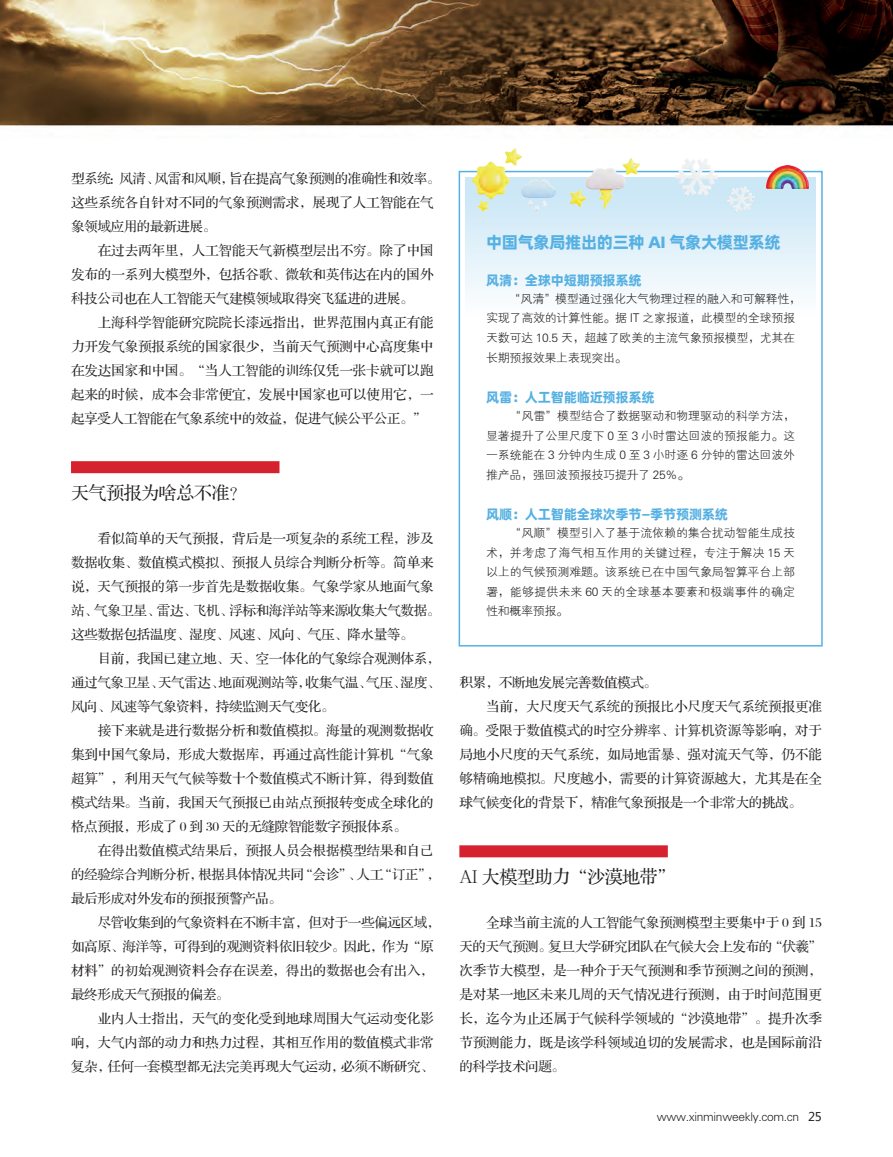
<style>
.page{position:relative;width:893px;height:1157px;background:#fff}
.page>*{position:absolute;margin:0;border:0;box-sizing:border-box;transform-origin:0 0}
.t1{font:18px "FZS3 K GBK1 0";letter-spacing:-.025em;color:#231f20}
.t2{font:16.5px "Alibaba Pu Hui Ti 2 105 Heavy";letter-spacing:-.025em;color:#56b1e3}
.t3{font:13.5px/24px "FZS3 JW GB1 0";letter-spacing:-.005em;color:#231f20;text-align:justify}
.t4{font:13.5px "FZS3 JW GB1 0";letter-spacing:-.025em;color:#231f20}
.t5{font:13.5px "Alibaba Pu Hui Ti 2 105 Heavy";letter-spacing:-.025em;color:#56b1e3}
.t6{font:12px/19.5px "FZXH1 JW GB1 0";letter-spacing:-.025em;color:#231f20;text-align:justify}
.s1{font-family:"Microsoft Ya Hei"}
</style>
<div class="page">
<img style="left:0;top:0;width:893px;height:129px">
<svg style="left:465px;top:177px;width:351px;height:117px"></svg>
<div style="left:459px;top:845px;width:209px;height:12px;background:#d6212e"></div>
<div style="left:71px;top:461px;width:208px;height:12px;background:#d6212e"></div>
<div style="left:459px;top:171px;width:364px;height:475px;border:2px solid #56b1e3"></div>
<img style="left:767px;top:166px;width:42px;height:22px">
<img style="left:473px;top:149px;width:49px;height:63px">
<img style="left:521px;top:179px;width:34px;height:32px">
<img style="left:571px;top:158px;width:68px;height:50px">
<img style="left:675px;top:158px;width:42px;height:38px">
<img style="left:728px;top:186px;width:26px;height:26px">
<p class="t4" style="left:71px;top:171px;width:371px">型系统：风清、风雷和风顺，旨在提高气象预测的准确性和效率。</p>
<p class="t3" style="left:71px;top:191px;width:364px">这些系统各自针对不同的气象预测需求，展现了人工智能在气</p>
<p class="t4" style="left:71px;top:219px;width:147px">象领域应用的最新进展。</p>
<p class="t3" style="left:98px;top:239px;width:337px">在过去两年里，人工智能天气新模型层出不穷。除了中国</p>
<p class="t3" style="left:71px;top:263px;width:364px">发布的一系列大模型外，包括谷歌、微软和英伟达在内的国外</p>
<p class="t4" style="left:71px;top:291px;width:344px">科技公司也在人工智能天气建模领域取得突飞猛进的进展。</p>
<p class="t3" style="left:98px;top:311px;width:337px">上海科学智能研究院院长漆远指出，世界范围内真正有能</p>
<p class="t3" style="left:71px;top:335px;width:364px">力开发气象预报系统的国家很少，当前天气预测中心高度集中</p>
<p class="t3" style="left:71px;top:359px;width:364px">在发达国家和中国。“当人工智能的训练仅凭一张卡就可以跑</p>
<p class="t3" style="left:71px;top:383px;width:364px">起来的时候，成本会非常便宜，发展中国家也可以使用它，一</p>
<p class="t4" style="left:71px;top:411px;width:357px">起享受人工智能在气象系统中的效益，促进气候公平公正。”</p>
<p class="t1" style="left:71px;top:483px;width:177px">天气预报为啥总不准？</p>
<p class="t3" style="left:98px;top:527px;width:337px">看似简单的天气预报，背后是一项复杂的系统工程，涉及</p>
<p class="t3" style="left:71px;top:551px;width:364px">数据收集、数值模式模拟、预报人员综合判断分析等。简单来</p>
<p class="t3" style="left:71px;top:575px;width:364px">说，天气预报的第一步首先是数据收集。气象学家从地面气象</p>
<p class="t4" style="left:71px;top:603px;width:371px">站、气象卫星、雷达、飞机、浮标和海洋站等来源收集大气数据。</p>
<p class="t4" style="left:71px;top:627px;width:344px">这些数据包括温度、湿度、风速、风向、气压、降水量等。</p>
<p class="t4" style="left:98px;top:651px;width:344px">目前，我国已建立地、天、空一体化的气象综合观测体系，</p>
<p class="t4" style="left:71px;top:675px;width:371px">通过气象卫星、天气雷达、地面观测站等，收集气温、气压、湿度、</p>
<p class="t4" style="left:71px;top:699px;width:265px">风向、风速等气象资料，持续监测天气变化。</p>
<p class="t3" style="left:98px;top:719px;width:337px">接下来就是进行数据分析和数值模拟。海量的观测数据收</p>
<p class="t3" style="left:71px;top:743px;width:364px">集到中国气象局，形成大数据库，再通过高性能计算机“气象</p>
<p class="t3" style="left:71px;top:767px;width:364px">超算”，利用天气气候等数十个数值模式不断计算，得到数值</p>
<p class="t3" style="left:71px;top:791px;width:364px">模式结果。当前，我国天气预报已由站点预报转变成全球化的</p>
<p class="t4" style="left:71px;top:819px;width:337px">格点预报，形成了 0 到 30 天的无缝隙智能数字预报体系。</p>
<p class="t3" style="left:98px;top:839px;width:337px">在得出数值模式结果后，预报人员会根据模型结果和自己</p>
<p class="t4" style="left:71px;top:867px;width:371px">的经验综合判断分析，根据具体情况共同“会诊”、人工“订正”，</p>
<p class="t4" style="left:71px;top:891px;width:212px">最后形成对外发布的预报预警产品。</p>
<p class="t4" style="left:98px;top:915px;width:344px">尽管收集到的气象资料在不断丰富，但对于一些偏远区域，</p>
<p class="t4" style="left:71px;top:939px;width:364px">如高原、海洋等，可得到的观测资料依旧较少。因此，作为“原</p>
<p class="t3" style="left:71px;top:959px;width:364px">材料”的初始观测资料会存在误差，得出的数据也会有出入，</p>
<p class="t4" style="left:71px;top:987px;width:160px">最终形成天气预报的偏差。</p>
<p class="t3" style="left:98px;top:1007px;width:337px">业内人士指出，天气的变化受到地球周围大气运动变化影</p>
<p class="t3" style="left:71px;top:1031px;width:364px">响，大气内部的动力和热力过程，其相互作用的数值模式非常</p>
<p class="t4" style="left:71px;top:1059px;width:364px">复杂，任何一套模型都无法完美再现大气运动，必须不断研究、</p>
<p class="t2" style="left:486px;top:229px;width:296px">中国气象局推出的三种 AI 气象大模型系统</p>
<p class="t5" style="left:486px;top:269px;width:157px">风清：全球中短期预报系统</p>
<p class="t6" style="left:486px;top:289px;width:317px;text-align:left">　　“风清”模型通过强化大气物理过程的融入和可解释性，实现了高效的计算性能。据 IT 之家报道，此模型的全球预报天数可达 10.5 天，超越了欧美的主流气象预报模型，尤其在长期预报效果上表现突出。</p>
<p class="t5" style="left:486px;top:386px;width:170px">风雷：人工智能临近预报系统</p>
<p class="t6" style="left:486px;top:406px;width:311px">　　“风雷”模型结合了数据驱动和物理驱动的科学方法，显著提升了公里尺度下 0 至 3 小时雷达回波的预报能力。这一系统能在 3 分钟内生成 0 至 3 小时逐 6 分钟的雷达回波外推产品，强回波预报技巧提升了 25%。</p>
<p class="t5" style="left:486px;top:503px;width:244px">风顺：人工智能全球次季节—季节预测系统</p>
<p class="t6" style="left:486px;top:523px;width:311px">　　“风顺”模型引入了基于流依赖的集合扰动智能生成技术，并考虑了海气相互作用的关键过程，专注于解决 15 天以上的气候预测难题。该系统已在中国气象局智算平台上部署，能够提供未来 60 天的全球基本要素和极端事件的确定性和概率预报。</p>
<p class="t4" style="left:459px;top:675px;width:199px">积累，不断地发展完善数值模式。</p>
<p class="t3" style="left:486px;top:695px;width:337px">当前，大尺度天气系统的预报比小尺度天气系统预报更准</p>
<p class="t3" style="left:459px;top:719px;width:364px">确。受限于数值模式的时空分辨率、计算机资源等影响，对于</p>
<p class="t3" style="left:459px;top:743px;width:364px">局地小尺度的天气系统，如局地雷暴、强对流天气等，仍不能</p>
<p class="t3" style="left:459px;top:767px;width:364px">够精确地模拟。尺度越小，需要的计算资源越大，尤其是在全</p>
<p class="t4" style="left:459px;top:795px;width:344px">球气候变化的背景下，精准气象预报是一个非常大的挑战。</p>
<p class="t1" style="left:459px;top:867px;width:218px">AI 大模型助力“沙漠地带”</p>
<p class="t3" style="left:459px;top:911px;width:364px;text-indent:27px">全球当前主流的人工智能气象预测模型主要集中于 0 到 15天的天气预测。复旦大学研究团队在气候大会上发布的“伏羲”次季节大模型，是一种介于天气预测和季节预测之间的预测，是对某一地区未来几周的天气情况进行预测，由于时间范围更长，迄今为止还属于气候科学领域的“沙漠地带”。提升次季节预测能力，既是该学科领域迫切的发展需求，也是国际前沿的科学技术问题。</p>
<p class="t6" style="left:657px;top:1106px;width:167px">www.xinminweekly.com.cn <span class="s1">25</span></p>
</div>
